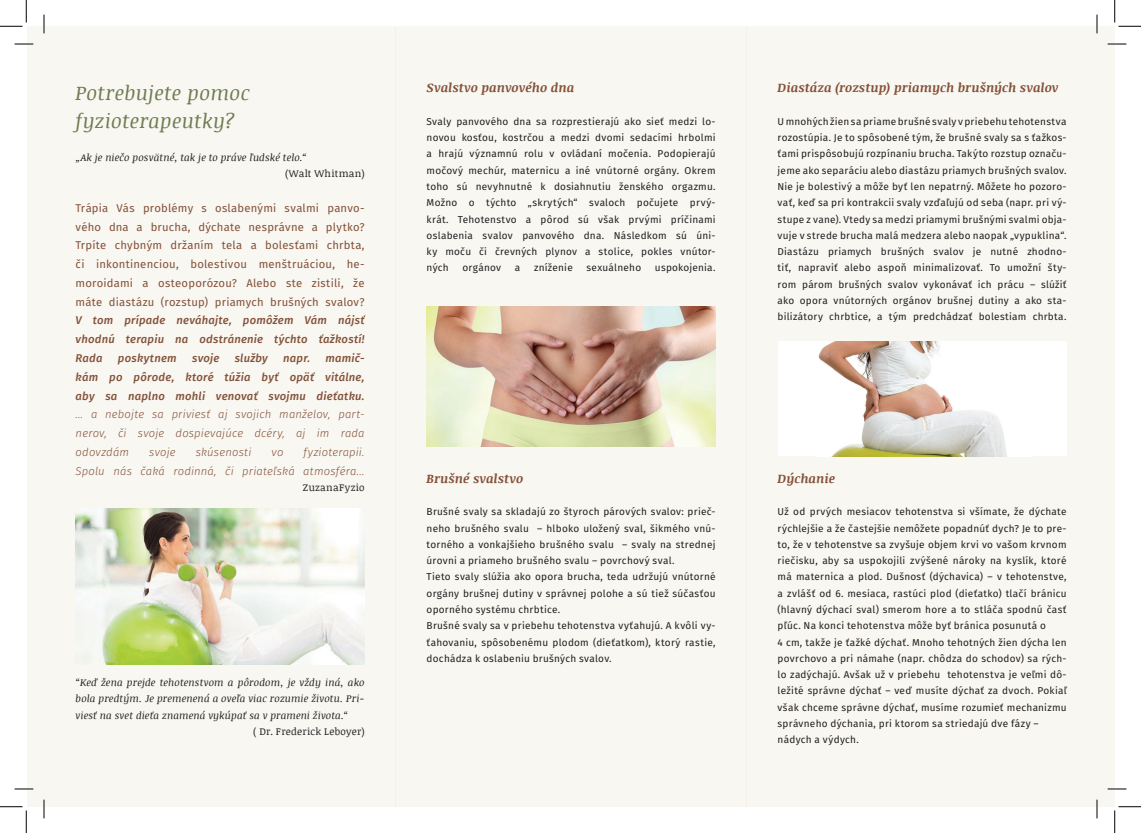
<style>
.page{position:relative;width:1141px;height:833px;background:#fff}
.page>*{position:absolute;margin:0;border:0;box-sizing:border-box;transform-origin:0 0}
.t1{font:italic 20px/27.5px "Noticia Text";letter-spacing:.02em;color:#6f7c52}
.t2{font:italic 700 12.5px "Noticia Text";letter-spacing:.005em;color:#835138}
.t3{font:11.25px/18.8px "Fira Sans";letter-spacing:.02em;color:#835138;text-align:justify}
.t4{font:italic 500 11.25px/18.8px "Fira Sans";letter-spacing:.02em;color:#835138;text-align:justify}
.t5{font:italic 300 11.25px/18.8px "Fira Sans";letter-spacing:.015em;color:#835138;text-align:justify}
.t6{font:10px/16.2px "Fira Sans";letter-spacing:.025em;color:#231f20;text-align:justify}
.t7{font:italic 10px/16.2px "Noticia Text";letter-spacing:.015em;color:#231f20;text-align:justify}
.t8{font:10px "Noticia Text";letter-spacing:.03em;color:#231f20}
</style>
<div class="page">
<div style="left:395px;top:26px;width:351px;height:780px;background:#f9f7f2"></div>
<div style="left:746px;top:26px;width:368px;height:780px;background:#f9f7f2"></div>
<div style="left:27px;top:26px;width:368px;height:780px;background:#f9f7f2"></div>
<img style="left:426px;top:306px;width:289px;height:140px">
<img style="left:76px;top:508px;width:288px;height:156px">
<div style="left:777px;top:341px;width:289px;height:115px;background:#fff"></div>
<img style="left:818px;top:341px;width:189px;height:115px">
<svg style="left:15px;top:43px;width:18px;height:2px"></svg>
<svg style="left:1107px;top:43px;width:19px;height:2px"></svg>
<svg style="left:15px;top:788px;width:18px;height:1px"></svg>
<svg style="left:1107px;top:787px;width:19px;height:2px"></svg>
<svg style="left:43px;top:15px;width:2px;height:18px"></svg>
<svg style="left:43px;top:799px;width:2px;height:18px"></svg>
<svg style="left:1096px;top:15px;width:1px;height:18px"></svg>
<svg style="left:1096px;top:799px;width:1px;height:18px"></svg>
<svg style="left:0;top:0;width:27px;height:27px"></svg>
<svg style="left:0;top:806px;width:27px;height:26px"></svg>
<svg style="left:1114px;top:0;width:26px;height:27px"></svg>
<svg style="left:1114px;top:806px;width:26px;height:26px"></svg>
<h1 class="t1" style="left:76px;top:79px;width:176px">Potrebujete pomoc fyzioterapeutky?</h1>
<p class="t7" style="left:76px;top:148px;width:232px">„Ak je niečo posvätné, tak je to práve ľudské telo.“</p>
<p class="t8" style="left:285px;top:166px;width:81px">(Walt Whitman)</p>
<p class="t3" style="left:76px;top:199px;width:290px">Trápia Vás problémy s oslabenými svalmi panvo&shy;vého dna a brucha, dýchate nesprávne a plytko?<br>Trpíte chybným držaním tela a bolesťami chrbta, či inkontinenciou, bolestivou menštruáciou, he&shy;moroidami a osteoporózou? Alebo ste zistili, že máte diastázu (rozstup) priamych brušných svalov?</p>
<p class="t4" style="left:76px;top:312px;width:290px">V tom prípade neváhajte, pomôžem Vám nájsť vhodnú terapiu na odstránenie týchto ťažkostí!<br>Rada</p>
<p class="t4" style="left:76px;top:349px;width:290px;text-indent:250px">mamič&shy;kám po pôrode, ktoré túžia byť opäť vitálne, aby sa naplno mohli venovať svojmu dieťatku.</p>
<p class="t5" style="left:76px;top:405px;width:290px">... a nebojte sa priviesť aj svojich manželov, part&shy;nerov, či svoje dospievajúce dcéry, aj im rada odovzdám</p>
<p class="t4" style="left:118px;top:349px;width:60px">poskytnem</p>
<p class="t4" style="left:192px;top:349px;width:29px">svoje</p>
<p class="t4" style="left:235px;top:349px;width:35px">služby</p>
<p class="t4" style="left:283px;top:349px;width:28px">napr.</p>
<p class="t5" style="left:149px;top:443px;width:28px">svoje</p>
<p class="t5" style="left:196px;top:443px;width:57px">skúsenosti</p>
<p class="t5" style="left:271px;top:443px;width:13px">vo</p>
<p class="t5" style="left:76px;top:443px;width:290px;text-align:right">fyzioterapii.<br>Spolu nás čaká rodinná, či priateľská atmosféra...</p>
<p class="t8" style="left:303px;top:480px;width:63px">ZuzanaFyzio</p>
<p class="t7" style="left:76px;top:673px;width:290px">“Keď žena prejde tehotenstvom a pôrodom, je vždy iná, ako bola predtým. Je premenená a oveľa viac rozumie životu. Pri&shy;viesť na svet dieťa znamená vykúpať sa v prameni života.“</p>
<p class="t8" style="left:253px;top:724px;width:113px">( Dr. Frederick Leboyer)</p>
<p class="t2" style="left:426px;top:79px;width:149px">Svalstvo panvového dna</p>
<p class="t6" style="left:426px;top:114px;width:290px">Svaly panvového dna sa rozprestierajú ako sieť medzi lo&shy;novou kosťou, kostrčou a medzi dvomi sedacími hrbolmi a hrajú významnú rolu v ovládaní močenia. Podopierajú močový mechúr, maternicu a iné vnútorné orgány. Okrem toho sú nevyhnutné k dosiahnutiu ženského orgazmu.<br>Možno o týchto „skrytých“ svaloch počujete prvý&shy;krát. Tehotenstvo a pôrod sú však prvými príčinami oslabenia svalov panvového dna. Následkom sú úni&shy;ky moču či črevných plynov a stolice, pokles vnútor&shy;ných</p>
<p class="t6" style="left:462px;top:260px;width:40px">orgánov</p>
<p class="t6" style="left:515px;top:260px;width:7px">a</p>
<p class="t6" style="left:534px;top:260px;width:40px">zníženie</p>
<p class="t6" style="left:586px;top:260px;width:56px">sexuálneho</p>
<p class="t6" style="left:655px;top:260px;width:62px">uspokojenia.</p>
<p class="t2" style="left:426px;top:469px;width:98px">Brušné svalstvo</p>
<p class="t6" style="left:426px;top:504px;width:290px;text-align:left">Brušné svaly sa skladajú zo štyroch párových svalov: prieč&shy;neho brušného svalu – hlboko uložený sval, šikmého vnú&shy;torného a vonkajšieho brušného svalu – svaly na strednej úrovni a priameho brušného svalu – povrchový sval.<br>Tieto svaly slúžia ako opora brucha, teda udržujú vnútorné orgány brušnej dutiny v správnej polohe a sú tiež súčasťou oporného systému chrbtice.<br>Brušné svaly sa v priebehu tehotenstva vyťahujú. A kvôli vy&shy;ťahovaniu, spôsobenému plodom (dieťatkom), ktorý rastie, dochádza k oslabeniu brušných svalov.</p>
<p class="t2" style="left:777px;top:79px;width:282px">Diastáza (rozstup) priamych brušných svalov</p>
<p class="t6" style="left:777px;top:114px;width:290px">U mnohých žien sa priame brušné svaly v priebehu tehotenstva rozostúpia. Je to spôsobené tým, že brušné svaly sa s ťažkos&shy;ťami prispôsobujú rozpínaniu brucha. Takýto rozstup označu&shy;jeme ako separáciu alebo diastázu priamych brušných svalov.<br>Nie je bolestivý a môže byť len nepatrný. Môžete ho pozoro&shy;vať, keď sa pri kontrakcii svaly vzďaľujú od seba (napr. pri vý&shy;stupe z vane). Vtedy sa medzi priamymi brušnými svalmi obja&shy;vuje v strede brucha malá medzera alebo naopak „vypuklina“.<br>Diastázu priamych brušných svalov je nutné zhodno&shy;tiť, napraviť alebo aspoň minimalizovať. To umožní šty&shy;rom párom brušných svalov vykonávať ich prácu – slúžiť ako opora vnútorných orgánov brušnej dutiny a ako sta&shy;bilizátory chrbtice, a tým predchádzať bolestiam chrbta.</p>
<p class="t2" style="left:777px;top:469px;width:59px">Dýchanie</p>
<p class="t6" style="left:777px;top:504px;width:290px;text-align:left">Už od prvých mesiacov tehotenstva si všímate, že dýchate rýchlejšie a že častejšie nemôžete popadnúť dych? Je to pre&shy;to, že v tehotenstve sa zvyšuje objem krvi vo vašom krvnom riečisku, aby sa uspokojili zvýšené nároky na kyslík, ktoré má maternica a plod. Dušnosť (dýchavica) – v tehotenstve, a zvlášť od 6. mesiaca, rastúci plod (dieťatko) tlačí bránicu (hlavný dýchací sval) smerom hore a to stláča spodnú časť pľúc. Na konci tehotenstva môže byť bránica posunutá o<br>4 cm, takže je ťažké dýchať. Mnoho tehotných žien dýcha len povrchovo a pri námahe (napr. chôdza do schodov) sa rých&shy;lo zadýchajú. Avšak už v priebehu tehotenstva je veľmi dô&shy;ležité správne dýchať – veď musíte dýchať za dvoch. Pokiaľ však chceme správne dýchať, musíme rozumieť mechanizmu správneho dýchania, pri ktorom sa striedajú dve fázy – nádych a výdych.</p>
</div>
